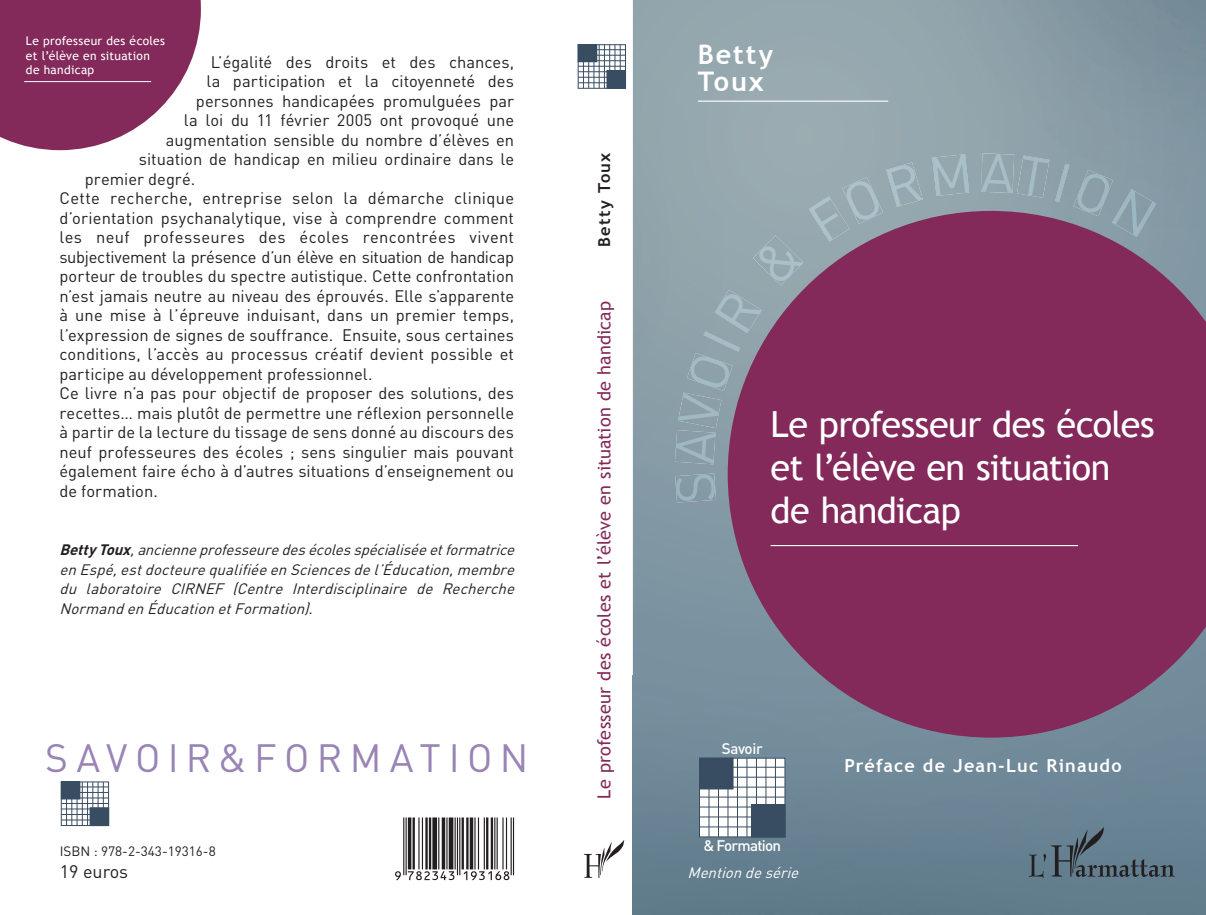
<style>
.page{position:relative;width:1206px;height:915px;background:#fff}
.page>*{position:absolute;margin:0;border:0;box-sizing:border-box;transform-origin:0 0}
.t1{font:39px "DIN";letter-spacing:.19em;color:#9984b5}
.t2{font:36px/43.2px "Trebuchet MS";letter-spacing:-.02em;color:#fff}
.t3{font:700 27px/27px "Trebuchet MS";letter-spacing:.07em;color:#fff}
.t4{font:18px "Trebuchet MS";letter-spacing:.01em;color:#832a5a}
.t5{font:700 18px "Trebuchet MS";letter-spacing:.065em;color:#fff}
.t6{font:18px "DIN";color:#231f20}
.t7{font:16.5px "DIN";letter-spacing:.005em;color:#231f20}
.t8{font:16.5px "DIN";letter-spacing:.025em;color:#231f20}
.t9{font:16.5px "DIN";letter-spacing:-.02em;color:#231f20}
.t10{font:700 16.5px "Trebuchet MS";letter-spacing:.075em;color:#231f20}
.t11{font:500 15.15px "DIN Pro";letter-spacing:-.05em;color:#fff}
.t12{font:italic 15px/19.5px "DIN";color:#231f20;text-align:justify}
.t13{font:italic 15px "DIN Pro";color:#fff}
.t14{font:13.5px "DIN";color:#231f20}
.t15{font:12px/14.4px "Trebuchet MS";letter-spacing:.025em;color:#fff}
.s1{font-weight:700}
</style>
<div class="page">
<img style="left:633px;top:0;width:573px;height:915px">
<svg style="left:728px;top:211px;width:478px;height:527px;background:#823964"></svg>
<img style="left:675px;top:473px;width:41px;height:30px">
<img style="left:675px;top:430px;width:40px;height:34px">
<img style="left:678px;top:393px;width:43px;height:35px">
<img style="left:687px;top:353px;width:46px;height:38px">
<img style="left:704px;top:331px;width:36px;height:21px">
<img style="left:715px;top:290px;width:47px;height:43px">
<img style="left:753px;top:235px;width:50px;height:50px">
<img style="left:809px;top:196px;width:41px;height:46px">
<img style="left:842px;top:177px;width:41px;height:47px">
<img style="left:886px;top:162px;width:37px;height:45px">
<img style="left:932px;top:154px;width:37px;height:42px">
<img style="left:981px;top:153px;width:33px;height:40px">
<img style="left:1017px;top:156px;width:32px;height:42px">
<img style="left:1055px;top:164px;width:14px;height:38px">
<img style="left:1074px;top:170px;width:39px;height:46px">
<img style="left:1112px;top:189px;width:44px;height:48px">
<svg style="left:1029px;top:827px;width:146px;height:51px;background:#5b7180"></svg>
<svg style="left:584px;top:840px;width:40px;height:38px"></svg>
<svg style="left:580px;top:47px;width:44px;height:39px"></svg>
<div style="left:578px;top:45px;width:48px;height:43px;border:1px solid #384d61"></div>
<hr style="left:620px;top:45px;width:1px;height:43px;background:#384d61">
<hr style="left:615px;top:45px;width:1px;height:43px;background:#384d61">
<hr style="left:609px;top:45px;width:1px;height:43px;background:#384d61">
<hr style="left:604px;top:45px;width:1px;height:43px;background:#384d61">
<hr style="left:599px;top:45px;width:1px;height:43px;background:#384d61">
<hr style="left:594px;top:45px;width:1px;height:43px;background:#384d61">
<hr style="left:588px;top:45px;width:1px;height:43px;background:#384d61">
<hr style="left:583px;top:45px;width:1px;height:43px;background:#384d61">
<hr style="left:578px;top:49px;width:47px;height:1px;background:#384d61">
<hr style="left:578px;top:55px;width:47px;height:1px;background:#384d61">
<hr style="left:578px;top:60px;width:47px;height:1px;background:#384d61">
<hr style="left:578px;top:66px;width:47px;height:1px;background:#384d61">
<hr style="left:578px;top:71px;width:47px;height:1px;background:#384d61">
<hr style="left:578px;top:77px;width:47px;height:1px;background:#384d61">
<hr style="left:578px;top:83px;width:47px;height:1px;background:#384d61">
<div style="left:578px;top:45px;width:19px;height:17px;background:#384d61"></div>
<div style="left:607px;top:71px;width:19px;height:17px;background:#384d61"></div>
<div style="left:607px;top:70px;width:19px;height:19px;border:1px solid #384d61"></div>
<svg style="left:63px;top:784px;width:44px;height:40px"></svg>
<div style="left:61px;top:782px;width:48px;height:44px;border:1px solid #384d61"></div>
<hr style="left:103px;top:782px;width:1px;height:44px;background:#384d61">
<hr style="left:98px;top:782px;width:1px;height:44px;background:#384d61">
<hr style="left:93px;top:782px;width:1px;height:44px;background:#384d61">
<hr style="left:87px;top:782px;width:1px;height:44px;background:#384d61">
<hr style="left:82px;top:782px;width:1px;height:44px;background:#384d61">
<hr style="left:77px;top:782px;width:1px;height:44px;background:#384d61">
<hr style="left:72px;top:782px;width:1px;height:44px;background:#384d61">
<hr style="left:66px;top:782px;width:1px;height:44px;background:#384d61">
<hr style="left:61px;top:787px;width:47px;height:1px;background:#384d61">
<hr style="left:61px;top:792px;width:47px;height:1px;background:#384d61">
<hr style="left:61px;top:798px;width:47px;height:1px;background:#384d61">
<hr style="left:61px;top:803px;width:47px;height:1px;background:#384d61">
<hr style="left:61px;top:809px;width:47px;height:1px;background:#384d61">
<hr style="left:61px;top:814px;width:47px;height:1px;background:#384d61">
<hr style="left:61px;top:820px;width:47px;height:1px;background:#384d61">
<div style="left:61px;top:782px;width:19px;height:17px;background:#384d61"></div>
<div style="left:90px;top:808px;width:19px;height:18px;background:#384d61"></div>
<hr style="left:771px;top:545px;width:307px;height:1px;background:#fff">
<hr style="left:698px;top:101px;width:190px;height:1px;background:#fff">
<svg style="left:701px;top:760px;width:82px;height:75px"></svg>
<div style="left:699px;top:758px;width:86px;height:79px;border:1px solid #384d61"></div>
<hr style="left:775px;top:758px;width:1px;height:79px;background:#384d61">
<hr style="left:766px;top:758px;width:1px;height:79px;background:#384d61">
<hr style="left:756px;top:758px;width:1px;height:79px;background:#384d61">
<hr style="left:747px;top:758px;width:1px;height:79px;background:#384d61">
<hr style="left:737px;top:758px;width:1px;height:79px;background:#384d61">
<hr style="left:728px;top:758px;width:1px;height:79px;background:#384d61">
<hr style="left:718px;top:758px;width:1px;height:79px;background:#384d61">
<hr style="left:709px;top:758px;width:1px;height:79px;background:#384d61">
<hr style="left:699px;top:767px;width:86px;height:1px;background:#384d61">
<hr style="left:699px;top:777px;width:86px;height:1px;background:#384d61">
<hr style="left:699px;top:787px;width:86px;height:1px;background:#384d61">
<hr style="left:699px;top:797px;width:86px;height:1px;background:#384d61">
<hr style="left:699px;top:807px;width:86px;height:1px;background:#384d61">
<hr style="left:699px;top:817px;width:86px;height:1px;background:#384d61">
<hr style="left:699px;top:827px;width:86px;height:1px;background:#384d61">
<div style="left:700px;top:758px;width:33px;height:31px;background:#384d61"></div>
<div style="left:699px;top:758px;width:34px;height:31px;border:1px solid #384d61"></div>
<div style="left:752px;top:805px;width:33px;height:32px;background:#384d61"></div>
<div style="left:751px;top:804px;width:34px;height:33px;border:1px solid #384d61"></div>
<svg style="left:395px;top:817px;width:119px;height:63px"></svg>
<svg style="left:0;top:0;width:201px;height:150px;background:#964a73"></svg>
<p class="t15" style="left:26px;top:34px;width:141px">Le professeur des écoles et l’élève en situation de handicap</p>
<p class="t7" style="left:211px;top:51px;width:305px">L’égalité des droits et des chances,</p>
<p class="t7" style="left:206px;top:71px;width:309px">la participation et la citoyenneté des</p>
<p class="t7" style="left:196px;top:90px;width:320px">personnes handicapées promulguées par</p>
<p class="t7" style="left:184px;top:110px;width:332px">la loi du 11 février 2005 ont provoqué une</p>
<p class="t7" style="left:166px;top:129px;width:350px">augmentation sensible du nombre d’élèves en</p>
<p class="t7" style="left:139px;top:149px;width:377px">situation de handicap en milieu ordinaire dans le</p>
<p class="t7" style="left:85px;top:168px;width:112px">premier degré.</p>
<p class="t8" style="left:59px;top:188px;width:456px">Cette recherche, entreprise selon la démarche clinique</p>
<p class="t7" style="left:59px;top:207px;width:456px">d’orientation psychanalytique, vise à comprendre comment</p>
<p class="t8" style="left:59px;top:227px;width:456px">les neuf professeures des écoles rencontrées vivent</p>
<p class="t9" style="left:59px;top:246px;width:456px">subjectivement la présence d’un élève en situation de handicap</p>
<p class="t7" style="left:59px;top:266px;width:456px">porteur de troubles du spectre autistique. Cette confrontation</p>
<p class="t7" style="left:59px;top:285px;width:456px">n’est jamais neutre au niveau des éprouvés. Elle s’apparente</p>
<p class="t7" style="left:59px;top:305px;width:456px">à une mise à l’épreuve induisant, dans un premier temps,</p>
<p class="t7" style="left:59px;top:324px;width:456px">l’expression de signes de souffrance. Ensuite, sous certaines</p>
<p class="t7" style="left:59px;top:344px;width:456px">conditions, l’accès au processus créatif devient possible et</p>
<p class="t7" style="left:59px;top:363px;width:315px">participe au développement professionnel.</p>
<p class="t7" style="left:59px;top:383px;width:456px">Ce livre n’a pas pour objectif de proposer des solutions, des</p>
<p class="t7" style="left:59px;top:402px;width:456px">recettes… mais plutôt de permettre une réflexion personnelle</p>
<p class="t7" style="left:59px;top:422px;width:456px">à partir de la lecture du tissage de sens donné au discours des</p>
<p class="t7" style="left:59px;top:441px;width:456px">neuf professeures des écoles ; sens singulier mais pouvant</p>
<p class="t7" style="left:59px;top:461px;width:456px">également faire écho à d’autres situations d’enseignement ou</p>
<p class="t7" style="left:59px;top:480px;width:100px">de formation.</p>
<p class="t12" style="left:59px;top:540px;width:461px"><span class="s1">Betty Toux</span>,ancienneprofesseuredesécolesspécialiséeetformatrice enEspé,estdocteurequalifiéeenSciencesdel’Éducation,membre du laboratoire CIRNEF (Centre Interdisciplinaire de Recherche NormandenÉducationetFormation).</p>
<h1 class="t1" style="left:45px;top:733px;width:484px">SAVOIR&amp;FORMATION</h1>
<p class="t14" style="left:60px;top:843px;width:157px">ISBN : 978-2-343-19316-8</p>
<p class="t6" style="left:60px;top:860px;width:70px">19 euros</p>
<p class="t10" style="left:594px;top:247px;width:96px;rotate:-90deg">Betty Toux</p>
<p class="t4" style="left:594px;top:799px;width:499px;rotate:-90deg">Le professeur des écoles et l’élève en situation de handicap</p>
<h3 class="t3" style="left:698px;top:41px;width:77px">Betty<br>Toux</h3>
<h2 class="t2" style="left:771px;top:403px;width:386px">Le professeur des écoles et l’élève en situation de handicap</h2>
<p class="t11" style="left:722px;top:739px;width:42px">Savoir</p>
<p class="t5" style="left:844px;top:754px;width:279px">Préface de Jean-Luc Rinaudo</p>
<p class="t11" style="left:703px;top:836px;width:79px">&amp; Formation</p>
<p class="t13" style="left:687px;top:862px;width:117px">Mentiondesérie</p>
</div>
